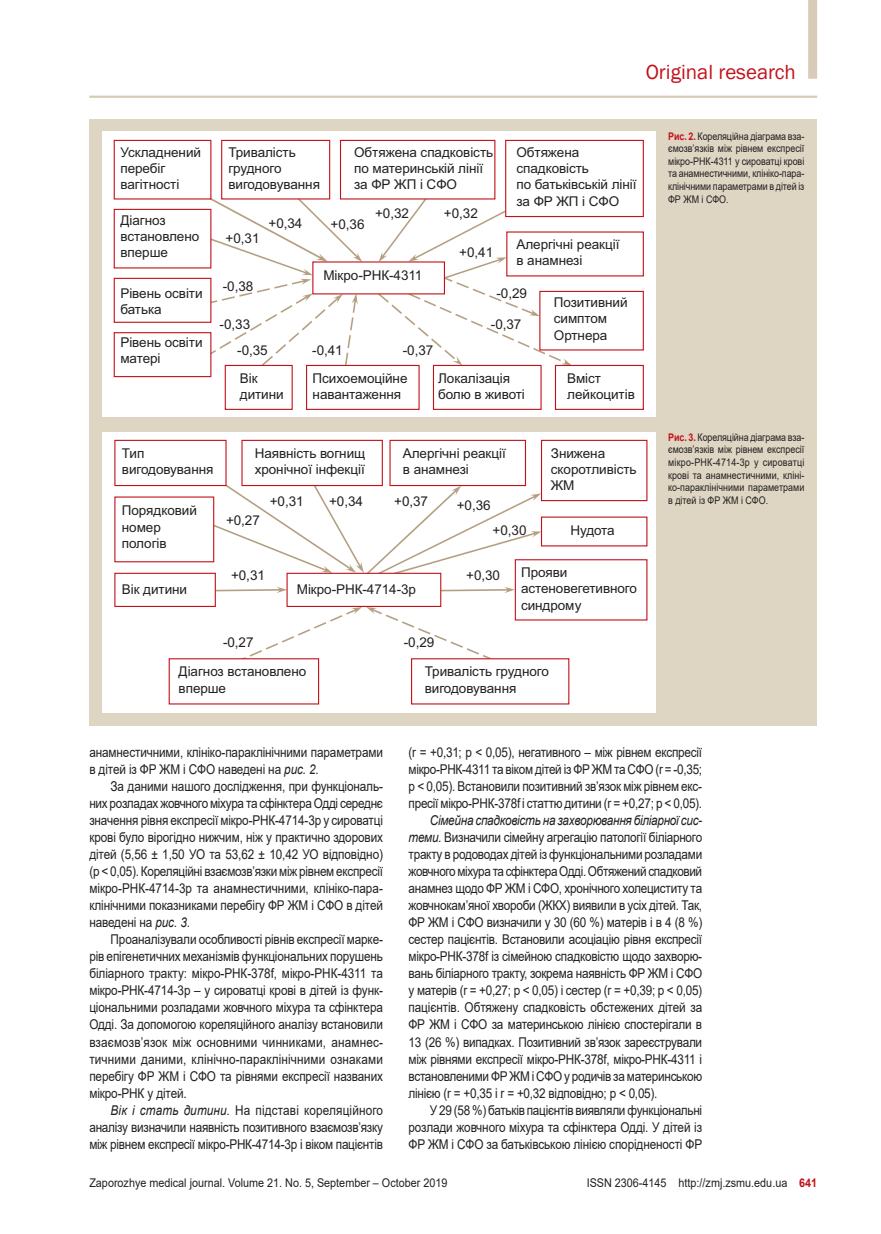
<style>
.page{position:relative;width:881px;height:1234px;background:#fff}
.page>*{position:absolute;margin:0;border:0;box-sizing:border-box;transform-origin:0 0}
.t1{font:21px "Franklin Gothic";color:#c4121a}
.tecst{font:13.5px/17.1px "Arial";letter-spacing:-.005em;color:#231f20;text-align:justify;scale:.87 1}
.tecst-2{font:13.5px/16.2px "Arial";letter-spacing:-.005em;color:#231f20}
.t2{font:12px "Arial";color:#231f20;scale:.9 1}
.примечание{font:10.5px/12.6px "Arial";color:#231f20;text-align:justify;scale:.85 1}
.s1{font-weight:700;color:#c4121a}
.s2{font-style:italic}
</style>
<div class="page">
<hr style="left:89px;top:96px;width:727px;height:2px;background:#d8ccb8">
<div style="left:89px;top:119px;width:727px;height:606px;background:#ded5c3"></div>
<div style="left:102px;top:132px;width:553px;height:285px;background:#fff"></div>
<svg style="left:378px;top:196px;width:193px;height:169px"></svg>
<svg style="left:209px;top:198px;width:153px;height:169px"></svg>
<div style="left:312px;top:261px;width:133px;height:33px;background:#fff"></div>
<div style="left:221px;top:140px;width:109px;height:59px;background:#fff;border:1px solid #c4121a"></div>
<div style="left:340px;top:140px;width:155px;height:59px;background:#fff;border:1px solid #c4121a"></div>
<div style="left:306px;top:365px;width:113px;height:45px;background:#fff;border:1px solid #c4121a"></div>
<div style="left:433px;top:365px;width:108px;height:45px;background:#fff;border:1px solid #c4121a"></div>
<div style="left:225px;top:365px;width:67px;height:45px;background:#fff;border:1px solid #c4121a"></div>
<div style="left:505px;top:140px;width:138px;height:77px;background:#fff;border:1px solid #c4121a"></div>
<div style="left:506px;top:231px;width:137px;height:45px;background:#fff"></div>
<div style="left:554px;top:365px;width:89px;height:45px;background:#fff;border:1px solid #c4121a"></div>
<div style="left:539px;top:291px;width:104px;height:59px;background:#fff;border:1px solid #c4121a"></div>
<div style="left:114px;top:278px;width:97px;height:45px;background:#fff;border:1px solid #c4121a"></div>
<div style="left:114px;top:209px;width:97px;height:59px;background:#fff;border:1px solid #c4121a"></div>
<div style="left:114px;top:140px;width:97px;height:59px;background:#fff;border:1px solid #c4121a"></div>
<div style="left:114px;top:332px;width:97px;height:45px;background:#fff;border:1px solid #c4121a"></div>
<div style="left:102px;top:432px;width:553px;height:280px;background:#fff"></div>
<svg style="left:216px;top:587px;width:70px;height:6px"></svg>
<svg style="left:441px;top:586px;width:73px;height:7px"></svg>
<svg style="left:243px;top:607px;width:247px;height:54px"></svg>
<svg style="left:213px;top:484px;width:327px;height:90px"></svg>
<div style="left:168px;top:658px;width:151px;height:46px;background:#fff;border:1px solid #c4121a"></div>
<div style="left:411px;top:658px;width:158px;height:46px;background:#fff;border:1px solid #c4121a"></div>
<div style="left:286px;top:572px;width:155px;height:35px;background:#fff;border:1px solid #c4121a"></div>
<div style="left:514px;top:559px;width:133px;height:61px;background:#fff;border:1px solid #c4121a"></div>
<div style="left:114px;top:439px;width:112px;height:47px;background:#fff;border:1px solid #c4121a"></div>
<div style="left:389px;top:439px;width:137px;height:47px;background:#fff;border:1px solid #c4121a"></div>
<div style="left:241px;top:439px;width:142px;height:47px;background:#fff;border:1px solid #c4121a"></div>
<div style="left:540px;top:439px;width:107px;height:62px;background:#fff;border:1px solid #c4121a"></div>
<div style="left:114px;top:572px;width:102px;height:35px;background:#fff;border:1px solid #c4121a"></div>
<div style="left:114px;top:496px;width:100px;height:66px;background:#fff;border:1px solid #c4121a"></div>
<div style="left:807px;top:0;width:9px;height:79px;background:#d8ccb8"></div>
<h1 class="t1" style="left:645px;top:59px;width:152px">Original research</h1>
<p class="tecst-2" style="left:120px;top:144px;width:82px">Ускладнений перебіг вагітності</p>
<p class="tecst-2" style="left:120px;top:212px;width:80px">Діагноз встановлено вперше</p>
<p class="tecst-2" style="left:120px;top:285px;width:84px">Рівень освіти батька</p>
<p class="tecst-2" style="left:120px;top:334px;width:84px">Рівень освіти матері</p>
<p class="tecst-2" style="left:354px;top:144px;width:140px">Обтяжена спадковість по материнській лінії за ФР ЖП і СФО</p>
<p class="tecst-2" style="left:375px;top:205px;width:35px">+0,32</p>
<p class="tecst-2" style="left:444px;top:205px;width:35px">+0,32</p>
<p class="tecst-2" style="left:459px;top:244px;width:35px">+0,41</p>
<p class="tecst-2" style="left:516px;top:144px;width:122px">Обтяжена спадковість<br>по батьківській лінії за ФР ЖП і СФО</p>
<p class="tecst-2" style="left:516px;top:236px;width:104px">Алергічні реакції в анамнезі</p>
<p class="tecst-2" style="left:228px;top:144px;width:93px">Тривалість грудного вигодовування</p>
<p class="tecst-2" style="left:268px;top:215px;width:35px">+0,34</p>
<p class="tecst-2" style="left:330px;top:216px;width:35px">+0 36</p>
<p class="tecst-2" style="left:346px;top:216px;width:5px">,</p>
<p class="tecst-2" style="left:323px;top:267px;width:100px">Мікро-РНК-4311</p>
<p class="tecst-2" style="left:225px;top:230px;width:35px">+0,31</p>
<p class="tecst-2" style="left:223px;top:278px;width:32px">-0,38</p>
<p class="tecst-2" style="left:496px;top:285px;width:32px">-0,29</p>
<p class="tecst-2" style="left:553px;top:294px;width:75px">Позитивний симптом<br>Ортнера</p>
<p class="tecst-2" style="left:219px;top:316px;width:32px">-0,33</p>
<p class="tecst-2" style="left:490px;top:316px;width:32px">-0,37</p>
<p class="tecst-2" style="left:237px;top:341px;width:32px">-0,35</p>
<p class="tecst-2" style="left:312px;top:341px;width:32px">-0,41</p>
<p class="tecst-2" style="left:403px;top:341px;width:32px">-0,37</p>
<p class="tecst-2" style="left:240px;top:370px;width:45px">Вік дитини</p>
<p class="tecst-2" style="left:312px;top:370px;width:96px">Психоемоційне навантаження</p>
<p class="tecst-2" style="left:438px;top:370px;width:88px">Локалізація болю в животі</p>
<p class="tecst-2" style="left:567px;top:370px;width:69px">Вміст лейкоцитів</p>
<p class="tecst-2" style="left:254px;top:445px;width:112px">Наявність вогнищ хронічної інфекції</p>
<p class="tecst-2" style="left:550px;top:445px;width:87px">Знижена скоротливість<br>ЖМ</p>
<p class="tecst-2" style="left:122px;top:445px;width:93px">Тип вигодовування</p>
<p class="tecst-2" style="left:402px;top:445px;width:104px">Алергічні реакції в анамнезі</p>
<p class="tecst-2" style="left:122px;top:502px;width:76px">Порядковий номер пологів</p>
<p class="tecst-2" style="left:122px;top:580px;width:67px">Вік дитини</p>
<p class="tecst-2" style="left:226px;top:511px;width:35px">+0,27</p>
<p class="tecst-2" style="left:270px;top:492px;width:35px">+0,31</p>
<p class="tecst-2" style="left:394px;top:492px;width:35px">+0,37</p>
<p class="tecst-2" style="left:456px;top:496px;width:35px">+0,36</p>
<p class="tecst-2" style="left:329px;top:492px;width:35px">+0,34</p>
<p class="tecst-2" style="left:492px;top:521px;width:35px">+0,30</p>
<p class="tecst-2" style="left:570px;top:522px;width:46px">Нудота</p>
<p class="tecst-2" style="left:231px;top:566px;width:35px">+0,31</p>
<p class="tecst-2" style="left:297px;top:580px;width:121px">Мікро-РНК-4714-3р</p>
<p class="tecst-2" style="left:466px;top:566px;width:35px">+0,30</p>
<p class="tecst-2" style="left:521px;top:564px;width:117px">Прояви астеновегетивного синдрому</p>
<p class="tecst-2" style="left:223px;top:634px;width:32px">-0,27</p>
<p class="tecst-2" style="left:403px;top:634px;width:32px">-0,29</p>
<p class="tecst-2" style="left:178px;top:663px;width:129px">Діагноз встановлено вперше</p>
<p class="tecst-2" style="left:424px;top:663px;width:126px">Тривалість грудного вигодовування</p>
<p class="примечание" style="left:668px;top:129px;width:162px"><span class="s1">Рис. 2.</span> Кореляційна діаграма вза&shy;ємозв’язків між рівнем експресії мікро-РНК-4311 у сироватці крові та анамнестичними, клініко-пара&shy;клінічними параметрами в дітей із ФР ЖМ і СФО.</p>
<p class="примечание" style="left:668px;top:430px;width:162px"><span class="s1">Рис. 3.</span> Кореляційна діаграма вза&shy;ємозв’язків між рівнем експресії мікро-РНК-4714-3р у сироватці крові та анамнестичними, кліні&shy;ко-параклінічними параметрами в дітей із ФР ЖМ і СФО.</p>
<p class="tecst" style="left:89px;top:743px;width:339px">анамнестичними, клініко-параклінічними параметрами в дітей із ФР ЖМ і СФО наведені на <span class="s2">рис. 2</span>.</p>
<p class="tecst" style="left:89px;top:777px;width:339px;text-indent:21px">За даними нашого дослідження, при функціональ&shy;них розладах жовчного міхура та сфінктера Одді середнє значення рівня експресії мікро-РНК-4714-3p у сироватці крові було вірогідно нижчим, ніж у практично здорових дітей (5,56 ± 1,50 УО та 53,62 ± 10,42 УО відповідно) (р &lt; 0,05). Кореляційні взаємозв’язки між рівнем експресії мікро-РНК-4714-3p та анамнестичними, клініко-пара&shy;клінічними показниками перебігу ФР ЖМ і СФО в дітей наведені на <span class="s2">рис. 3</span>.</p>
<p class="tecst" style="left:89px;top:930px;width:339px;text-indent:21px">Проаналізували особливості рівнів експресії марке&shy;рів епігенетичних механізмів функціональних порушень біліарного тракту: мікро-РНК-378f, мікро-РНК-4311 та мікро-РНК-4714-3p – у сироватці крові в дітей із функ&shy;ціональними розладами жовчного міхура та сфінктера Одді. За допомогою кореляційного аналізу встановили взаємозв’язок між основними чинниками, анамнес&shy;тичними даними, клінічно-параклінічними ознаками перебігу ФР ЖМ і СФО та рівнями експресії названих мікро-РНК у дітей.</p>
<p class="tecst" style="left:89px;top:1101px;width:339px;text-indent:21px"><span class="s2">Вік і стать дитини.</span> На підставі кореляційного аналізу визначили наявність позитивного взаємозв’язку між рівнем експресії мікро-РНК-4714-3р і віком пацієнтів</p>
<p class="tecst" style="left:408px;top:743px;width:339px">(r = +0,31; р &lt; 0,05), негативного – між рівнем експресії мікро-РНК-4311 та віком дітей із ФР ЖМ та СФО (r = -0,35; р &lt; 0,05). Встановили позитивний зв’язок між рівнем екс&shy;пресії мікро-РНК-378f і статтю дитини (r = +0,27; р &lt; 0,05).</p>
<p class="tecst" style="left:408px;top:811px;width:339px;text-indent:21px"><span class="s2">Сімейна спадковість на захворювання біліарної сис&shy;теми.</span> Визначили сімейну агрегацію патології біліарного тракту в родоводах дітей із функціональними розладами жовчного міхура та сфінктера Одді. Обтяжений спадковий анамнез щодо ФР ЖМ і СФО, хронічного холециститу та жовчнокам’яної хвороби (ЖКХ) виявили в усіх дітей. Так, ФР ЖМ і СФО визначили у 30 (60 %) матерів і в 4 (8 %) сестер пацієнтів. Встановили асоціацію рівня експресії мікро-РНК-378f із сімейною спадковістю щодо захворю&shy;вань біліарного тракту, зокрема наявність ФР ЖМ і СФО у матерів (r = +0,27; р &lt; 0,05) і сестер (r = +0,39; р &lt; 0,05) пацієнтів. Обтяжену спадковість обстежених дітей за ФР ЖМ і СФО за материнською лінією спостерігали в 13 (26 %) випадках. Позитивний зв’язок зареєстрували між рівнями експресії мікро-РНК-378f, мікро-РНК-4311 і встановленими ФР ЖМ і СФО у родичів за материнською лінією (r = +0,35 і r = +0,32 відповідно; р &lt; 0,05).</p>
<p class="tecst" style="left:408px;top:1101px;width:339px;text-indent:21px">У 29 (58 %) батьків пацієнтів виявляли функціональні розлади жовчного міхура та сфінктера Одді. У дітей із ФР ЖМ і СФО за батьківською лінією спорідненості ФР</p>
<p class="t2" style="left:89px;top:1174px;width:399px">Zaporozhye medical journal. Volume 21. No. 5, September – October 2019</p>
<p class="t2" style="left:586px;top:1174px;width:257px">ISSN 2306-4145 http://zmj.zsmu.edu.ua <span class="s1">641</span></p>
</div>
